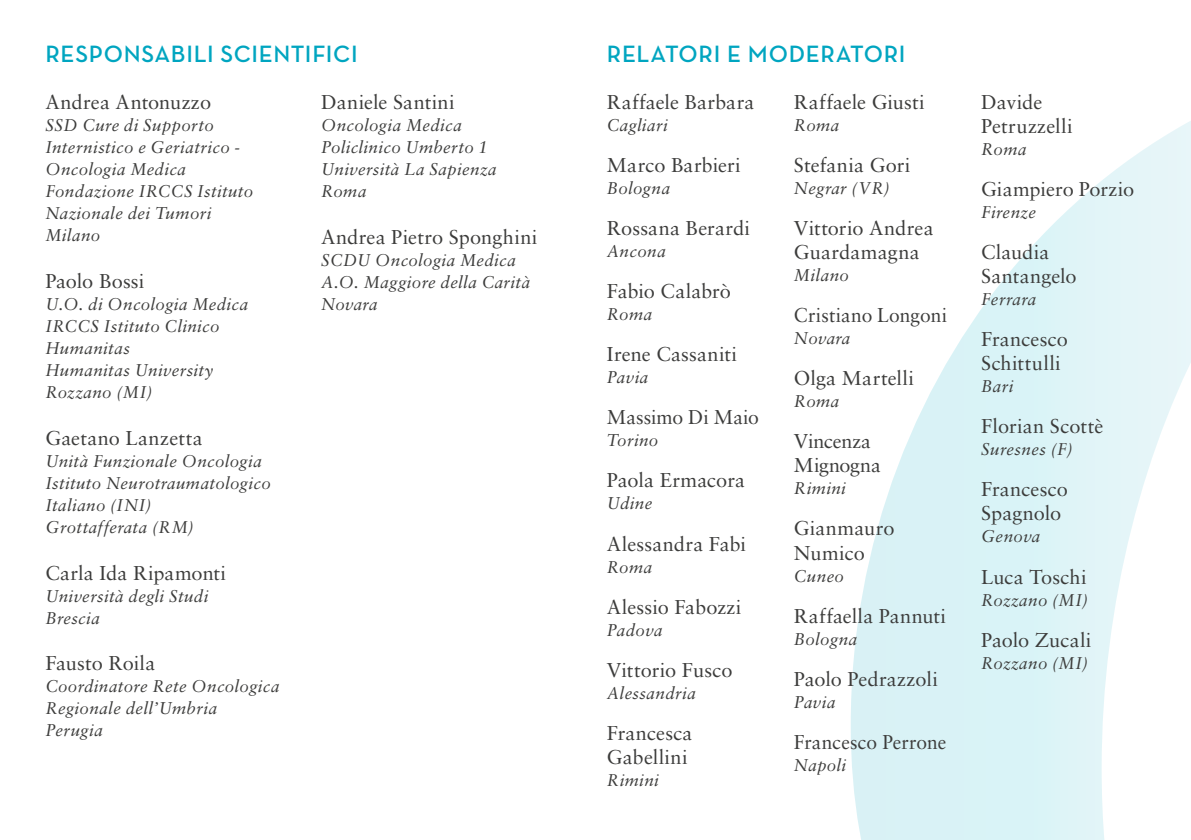
<style>
.page{position:relative;width:1191px;height:840px;background:#fff}
.page>*{position:absolute;margin:0;border:0;box-sizing:border-box;transform-origin:0 0}
.t1{font:600 24px "Neutra Text";letter-spacing:.03em;color:#00a5c0}
.t2{font:20px/24px "Sabon LT Std";letter-spacing:.01em;color:#3c3c3b}
.t3{font:20px "Sabon LT Std";letter-spacing:.01em;color:#3c3c3b;scale:.96 1}
.t4{font:italic 17px/22px "Sabon LT Std";letter-spacing:.02em;color:#3c3c3b}
</style>
<div class="page">
<svg style="left:851px;top:121px;width:340px;height:718px"></svg>
<h1 class="t1" style="left:45px;top:39px;width:314px">RESPONSABILI SCIENTIFICI</h1>
<p class="t2" style="left:45px;top:90px;width:167px">Andrea Antonuzzo</p>
<p class="t4" style="left:45px;top:114px;width:209px">SSD Cure di Supporto<br>Internistico e Geriatrico -<br>Oncologia Medica<br>Fondazione IRCCS Istituto<br>Nazionale dei Tumori<br>Milano</p>
<p class="t2" style="left:45px;top:268px;width:100px">Paolo Bossi</p>
<p class="t4" style="left:45px;top:293px;width:204px">U.O. di Oncologia Medica<br>IRCCS Istituto Clinico<br>Humanitas<br>Humanitas University<br>Rozzano (MI)</p>
<p class="t2" style="left:45px;top:425px;width:159px">Gaetano Lanzetta</p>
<p class="t4" style="left:45px;top:449px;width:227px">Unità Funzionale Oncologia<br>Istituto Neurotraumatologico<br>Italiano (INI)<br>Grottafferata (RM)</p>
<p class="t2" style="left:45px;top:560px;width:182px">Carla Ida Ripamonti</p>
<p class="t4" style="left:45px;top:584px;width:164px">Università degli Studi<br>Brescia</p>
<p class="t2" style="left:45px;top:650px;width:111px">Fausto Roila</p>
<p class="t4" style="left:45px;top:675px;width:236px">Coordinatore Rete Oncologica<br>Regionale dell’Umbria<br>Perugia</p>
<p class="t2" style="left:321px;top:90px;width:135px">Daniele Santini</p>
<p class="t4" style="left:321px;top:114px;width:177px">Oncologia Medica<br>Policlinico Umberto 1<br>Università La Sapienza<br>Roma</p>
<p class="t2" style="left:321px;top:224px;width:218px">Andrea Pietro Sponghini</p>
<p class="t4" style="left:321px;top:249px;width:211px">SCDU Oncologia Medica<br>A.O. Maggiore della Carità<br>Novara</p>
<h1 class="t1" style="left:607px;top:39px;width:300px">RELATORI E MODERATORI</h1>
<p class="t2" style="left:607px;top:90px;width:149px">Raffaele Barbara</p>
<p class="t4" style="left:607px;top:114px;width:63px">Cagliari</p>
<p class="t2" style="left:607px;top:153px;width:135px">Marco Barbieri</p>
<p class="t4" style="left:607px;top:177px;width:65px">Bologna</p>
<p class="t2" style="left:607px;top:216px;width:145px">Rossana Berardi</p>
<p class="t4" style="left:607px;top:240px;width:61px">Ancona</p>
<p class="t2" style="left:607px;top:279px;width:126px">Fabio Calabrò</p>
<p class="t4" style="left:607px;top:303px;width:47px">Roma</p>
<p class="t2" style="left:607px;top:342px;width:132px">Irene Cassaniti</p>
<p class="t4" style="left:607px;top:366px;width:43px">Pavia</p>
<p class="t2" style="left:607px;top:405px;width:154px">Massimo Di Maio</p>
<p class="t4" style="left:607px;top:429px;width:53px">Torino</p>
<p class="t2" style="left:607px;top:468px;width:140px">Paola Ermacora</p>
<p class="t4" style="left:607px;top:492px;width:47px">Udine</p>
<p class="t2" style="left:607px;top:531px;width:141px">Alessandra Fabi</p>
<p class="t4" style="left:607px;top:555px;width:47px">Roma</p>
<p class="t2" style="left:607px;top:594px;width:136px">Alessio Fabozzi</p>
<p class="t4" style="left:607px;top:618px;width:57px">Padova</p>
<p class="t2" style="left:607px;top:657px;width:127px">Vittorio Fusco</p>
<p class="t4" style="left:607px;top:681px;width:91px">Alessandria</p>
<p class="t2" style="left:607px;top:720px;width:87px">Francesca<br>Gabellini</p>
<p class="t4" style="left:607px;top:768px;width:54px">Rimini</p>
<p class="t2" style="left:794px;top:90px;width:132px">Raffaele Giusti</p>
<p class="t4" style="left:794px;top:114px;width:47px">Roma</p>
<p class="t2" style="left:794px;top:153px;width:118px">Stefania Gori</p>
<p class="t4" style="left:794px;top:177px;width:97px">Negrar (VR)</p>
<p class="t2" style="left:794px;top:216px;width:141px">Vittorio Andrea<br>Guardamagna</p>
<p class="t4" style="left:794px;top:264px;width:56px">Milano</p>
<p class="t3" style="left:794px;top:303px;width:161px">Cristiano Longoni</p>
<p class="t4" style="left:794px;top:327px;width:58px">Novara</p>
<p class="t2" style="left:794px;top:366px;width:121px">Olga Martelli</p>
<p class="t4" style="left:794px;top:390px;width:47px">Roma</p>
<p class="t2" style="left:794px;top:429px;width:88px">Vincenza<br>Mignogna</p>
<p class="t4" style="left:794px;top:477px;width:54px">Rimini</p>
<p class="t2" style="left:794px;top:516px;width:102px">Gianmauro<br>Numico</p>
<p class="t4" style="left:794px;top:564px;width:51px">Cuneo</p>
<p class="t2" style="left:794px;top:603px;width:154px">Raffaella Pannuti</p>
<p class="t4" style="left:794px;top:627px;width:65px">Bologna</p>
<p class="t2" style="left:794px;top:666px;width:145px">Paolo Pedrazzoli</p>
<p class="t4" style="left:794px;top:690px;width:43px">Pavia</p>
<p class="t3" style="left:794px;top:729px;width:160px">Francesco Perrone</p>
<p class="t4" style="left:794px;top:753px;width:54px">Napoli</p>
<p class="t2" style="left:981px;top:90px;width:93px">Davide<br>Petruzzelli</p>
<p class="t4" style="left:981px;top:138px;width:47px">Roma</p>
<p class="t2" style="left:981px;top:177px;width:155px">Giampiero Porzio</p>
<p class="t4" style="left:981px;top:201px;width:56px">Firenze</p>
<p class="t2" style="left:981px;top:240px;width:97px">Claudia<br>Santangelo</p>
<p class="t4" style="left:981px;top:288px;width:57px">Ferrara</p>
<p class="t2" style="left:981px;top:327px;width:88px">Francesco<br>Schittulli</p>
<p class="t4" style="left:981px;top:375px;width:34px">Bari</p>
<p class="t2" style="left:981px;top:414px;width:124px">Florian Scottè</p>
<p class="t4" style="left:981px;top:438px;width:93px">Suresnes (F)</p>
<p class="t2" style="left:981px;top:477px;width:88px">Francesco<br>Spagnolo</p>
<p class="t4" style="left:981px;top:525px;width:61px">Genova</p>
<p class="t2" style="left:981px;top:564px;width:107px">Luca Toschi</p>
<p class="t4" style="left:981px;top:588px;width:108px">Rozzano (MI)</p>
<p class="t2" style="left:981px;top:627px;width:112px">Paolo Zucali</p>
<p class="t4" style="left:981px;top:651px;width:108px">Rozzano (MI)</p>
</div>
